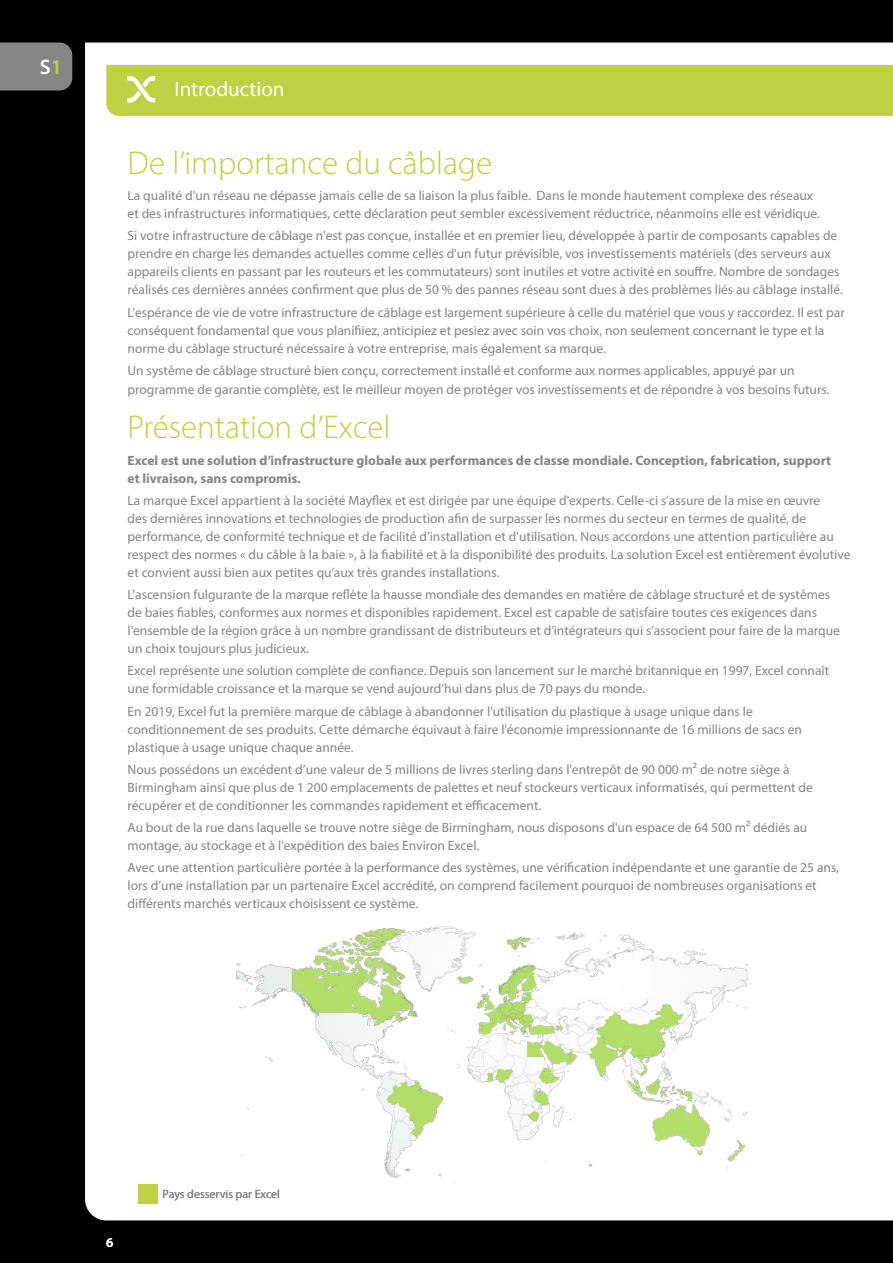
<style>
.page{position:relative;width:893px;height:1263px;background:#000}
.page>*{position:absolute;margin:0;border:0;box-sizing:border-box;transform-origin:0 0}
.t1{font:300 33px "Myriad Pro";color:#bdd143}
.t2{font:21px "Myriad Pro";color:#fff}
.t3{font:600 21px "Myriad Pro";color:#fff}
.t4{font:13.5px/18px "Myriad Pro";color:#858584}
.t5{font:700 13.5px/18px "Myriad Pro";color:#858584}
.t6{font:600 13.5px "Myriad Pro";color:#fff}
.t7{font:12px "Myriad Pro";color:#858584}
.s1{color:#bdd143}
</style>
<div class="page">
<div style="left:85px;top:43px;width:808px;height:1177px;background:#fff"></div>
<div style="left:0;top:43px;width:72px;height:48px;background:#858584"></div>
<div style="left:106px;top:65px;width:787px;height:51px;background:#bdd143"></div>
<div style="left:138px;top:1184px;width:20px;height:20px;background:#bdd143"></div>
<img style="left:225px;top:912px;width:528px;height:274px">
<h2 class="t3" style="left:40px;top:54px;width:24px">S<span class="s1">1</span></h2>
<h2 class="t2" style="left:174px;top:76px;width:112px">Introduction</h2>
<h1 class="t1" style="left:128px;top:143px;width:366px">De l’importance du câblage</h1>
<p class="t4" style="left:128px;top:186px;width:694px">La qualité d'un réseau ne dépasse jamais celle de sa liaison la plus faible. Dans le monde hautement complexe des réseaux et des infrastructures informatiques, cette déclaration peut sembler excessivement réductrice, néanmoins elle est véridique.</p>
<p class="t4" style="left:128px;top:227px;width:717px">Si votre infrastructure de câblage n'est pas conçue, installée et en premier lieu, développée à partir de composants capables de prendre en charge les demandes actuelles comme celles d'un futur prévisible, vos investissements matériels (des serveurs aux appareils clients en passant par les routeurs et les commutateurs) sont inutiles et votre activité en souffre. Nombre de sondages réalisés ces dernières années confirment que plus de 50 % des pannes réseau sont dues à des problèmes liés au câblage installé.</p>
<p class="t4" style="left:128px;top:303px;width:719px">L'espérance de vie de votre infrastructure de câblage est largement supérieure à celle du matériel que vous y raccordez. Il est par conséquent fondamental que vous planifiiez, anticipiez et pesiez avec soin vos choix, non seulement concernant le type et la norme du câblage structuré nécessaire à votre entreprise, mais également sa marque.</p>
<p class="t4" style="left:128px;top:360px;width:703px;line-height:19.5px">Un système de câblage structuré bien conçu, correctement installé et conforme aux normes applicables, appuyé par un programme de garantie complète, est le meilleur moyen de protéger vos investissements et de répondre à vos besoins futurs.</p>
<h1 class="t1" style="left:128px;top:407px;width:264px">Présentation d’Excel</h1>
<p class="t5" style="left:128px;top:451px;width:705px">Excel est une solution d’infrastructure globale aux performances de classe mondiale. Conception, fabrication, support et livraison, sans compromis.</p>
<p class="t4" style="left:128px;top:491px;width:724px">La marque Excel appartient à la société Mayflex et est dirigée par une équipe d'experts. Celle-ci s’assure de la mise en œuvre<br>des dernières innovations et technologies de production afin de surpasser les normes du secteur en termes de qualité, de performance, de conformité technique et de facilité d'installation et d'utilisation. Nous accordons une attention particulière au respect des normes « du câble à la baie », à la fiabilité et à la disponibilité des produits. La solution Excel est entièrement évolutive et convient aussi bien aux petites qu’aux très grandes installations.</p>
<p class="t4" style="left:128px;top:585px;width:714px">L'ascension fulgurante de la marque reflète la hausse mondiale des demandes en matière de câblage structuré et de systèmes de baies fiables, conformes aux normes et disponibles rapidement. Excel est capable de satisfaire toutes ces exigences dans l'ensemble de la région grâce à un nombre grandissant de distributeurs et d’intégrateurs qui s’associent pour faire de la marque un choix toujours plus judicieux.</p>
<p class="t4" style="left:128px;top:662px;width:703px">Excel représente une solution complète de confiance. Depuis son lancement sur le marché britannique en 1997, Excel connaît une formidable croissance et la marque se vend aujourd’hui dans plus de 70 pays du monde.</p>
<p class="t4" style="left:128px;top:702px;width:676px">En 2019, Excel fut la première marque de câblage à abandonner l'utilisation du plastique à usage unique dans le conditionnement de ses produits. Cette démarche équivaut à faire l'économie impressionnante de 16 millions de sacs en plastique à usage unique chaque année.</p>
<p class="t4" style="left:128px;top:760px;width:687px">Nous possédons un excédent d’une valeur de 5 millions de livres sterling dans l'entrepôt de 90 000 m² de notre siège à<br>Birmingham ainsi que plus de 1 200 emplacements de palettes et neuf stockeurs verticaux informatisés, qui permettent de récupérer et de conditionner les commandes rapidement et efficacement.</p>
<p class="t4" style="left:128px;top:818px;width:681px">Au bout de la rue dans laquelle se trouve notre siège de Birmingham, nous disposons d'un espace de 64 500 m² dédiés au montage, au stockage et à l'expédition des baies Environ Excel.</p>
<p class="t4" style="left:128px;top:859px;width:713px">Avec une attention particulière portée à la performance des systèmes, une vérification indépendante et une garantie de 25 ans, lors d’une installation par un partenaire Excel accrédité, on comprend facilement pourquoi de nombreuses organisations et différents marchés verticaux choisissent ce système.</p>
<p class="t6" style="left:106px;top:1234px;width:9px">6</p>
<p class="t7" style="left:163px;top:1187px;width:119px">Pays desservis par Excel</p>
</div>
